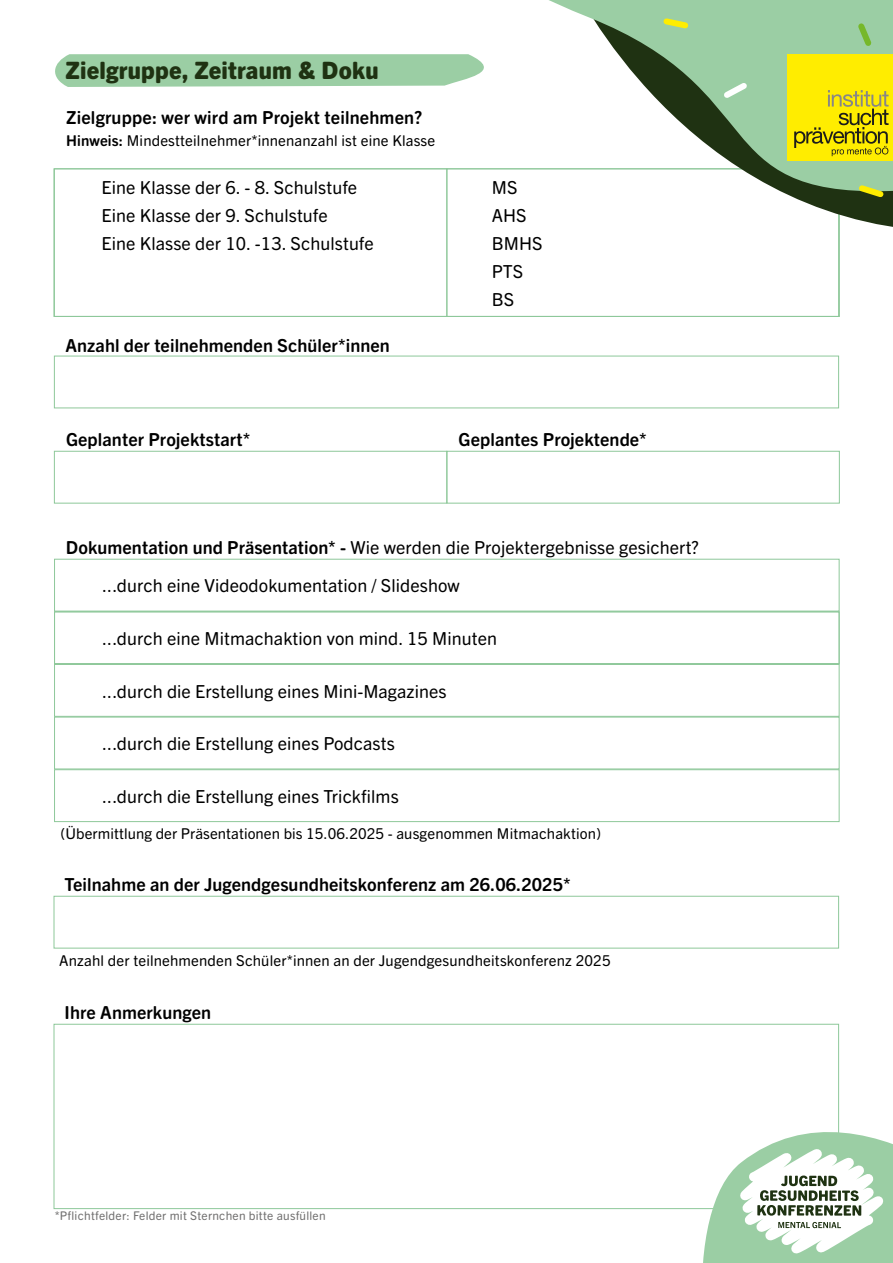
<style>
.page{position:relative;width:893px;height:1263px;background:#fff}
.page>*{position:absolute;margin:0;border:0;box-sizing:border-box;transform-origin:0 0}
.t1{font:800 24px "Trade Gothic Next SR Pro";letter-spacing:.01em;color:#1f3212}
.t2{font:18px/28.2px "Trade Gothic Next SR Pro";letter-spacing:.005em;color:#000}
.t3{font:700 18px "Trade Gothic Next SR Pro";letter-spacing:.005em;color:#000}
.t4{font:15px "Trade Gothic Next SR Pro";letter-spacing:.01em;color:#000}
.t5{font:12px "Trade Gothic Next SR Pro";letter-spacing:.02em;color:#706f6f}
.s1{font-weight:700}
</style>
<div class="page">
<div style="left:54px;top:1024px;width:785px;height:185px;border:1px solid #8ec89a"></div>
<svg style="left:53px;top:168px;width:840px;height:69px"></svg>
<svg style="left:204px;top:0;width:689px;height:195px"></svg>
<div style="left:788px;top:54px;width:105px;height:106px;background:#ffed00"></div>
<svg style="left:794px;top:90px;width:94px;height:66px"></svg>
<svg style="left:853px;top:19px;width:23px;height:32px"></svg>
<svg style="left:854px;top:181px;width:34px;height:21px"></svg>
<svg style="left:719px;top:78px;width:33px;height:25px"></svg>
<svg style="left:659px;top:14px;width:33px;height:18px"></svg>
<svg style="left:392px;top:8px;width:29px;height:31px"></svg>
<svg style="left:682px;top:1060px;width:211px;height:203px"></svg>
<svg style="left:55px;top:54px;width:452px;height:33px;background:#a6d3ae"></svg>
<div style="left:54px;top:559px;width:785px;height:52px;border:1px solid #8ec89a"></div>
<div style="left:54px;top:168px;width:393px;height:149px;border:1px solid #8ec89a"></div>
<div style="left:54px;top:356px;width:785px;height:52px;border:1px solid #8ec89a"></div>
<div style="left:54px;top:451px;width:393px;height:52px;border:1px solid #8ec89a"></div>
<div style="left:446px;top:451px;width:394px;height:52px;border:1px solid #8ec89a"></div>
<div style="left:54px;top:896px;width:785px;height:52px;border:1px solid #8ec89a"></div>
<div style="left:54px;top:611px;width:785px;height:53px;border:1px solid #8ec89a"></div>
<div style="left:54px;top:769px;width:785px;height:53px;border:1px solid #8ec89a"></div>
<div style="left:54px;top:717px;width:785px;height:52px;border:1px solid #8ec89a"></div>
<div style="left:54px;top:664px;width:785px;height:53px;border:1px solid #8ec89a"></div>
<h1 class="t1" style="left:65px;top:53px;width:315px">Zielgruppe, Zeitraum &amp; Doku</h1>
<p class="t3" style="left:66px;top:104px;width:358px">Zielgruppe: wer wird am Projekt teilnehmen?</p>
<p class="t4" style="left:66px;top:130px;width:371px"><span class="s1">Hinweis:</span> Mindestteilnehmer*innenanzahl ist eine Klasse</p>
<p class="t2" style="left:102px;top:172px;width:274px">Eine Klasse der 6. - 8. Schulstufe<br>Eine Klasse der 9. Schulstufe<br>Eine Klasse der 10. -13. Schulstufe</p>
<p class="t2" style="left:492px;top:172px;width:52px">MS<br>AHS<br>BMHS<br>PTS<br>BS</p>
<p class="t3" style="left:65px;top:332px;width:326px">Anzahl der teilnehmenden Schüler*innen</p>
<p class="t3" style="left:66px;top:427px;width:186px">Geplanter Projektstart*</p>
<p class="t3" style="left:459px;top:427px;width:190px">Geplantes Projektende*</p>
<p class="t2" style="left:66px;top:532px;width:635px"><span class="s1">Dokumentation und Präsentation* -</span> Wie werden die Projektergebnisse gesichert?</p>
<p class="t2" style="left:102px;top:571px;width:359px">...durch eine Videodokumentation / Slideshow</p>
<p class="t2" style="left:102px;top:623px;width:397px">...durch eine Mitmachaktion von mind. 15 Minuten</p>
<p class="t2" style="left:102px;top:676px;width:346px">...durch die Erstellung eines Mini-Magazines</p>
<p class="t2" style="left:102px;top:728px;width:294px">...durch die Erstellung eines Podcasts</p>
<p class="t2" style="left:102px;top:781px;width:298px">...durch die Erstellung eines Trickfilms</p>
<p class="t4" style="left:60px;top:823px;width:542px">(Übermittlung der Präsentationen bis 15.06.2025 - ausgenommen Mitmachaktion)</p>
<p class="t3" style="left:65px;top:871px;width:508px">Teilnahme an der Jugendgesundheitskonferenz am 26.06.2025*</p>
<p class="t4" style="left:59px;top:950px;width:553px">Anzahl der teilnehmenden Schüler*innen an der Jugendgesundheitskonferenz 2025</p>
<p class="t3" style="left:65px;top:999px;width:148px">Ihre Anmerkungen</p>
<p class="t5" style="left:55px;top:1207px;width:272px">*Pflichtfelder: Felder mit Sternchen bitte ausfüllen</p>
</div>
